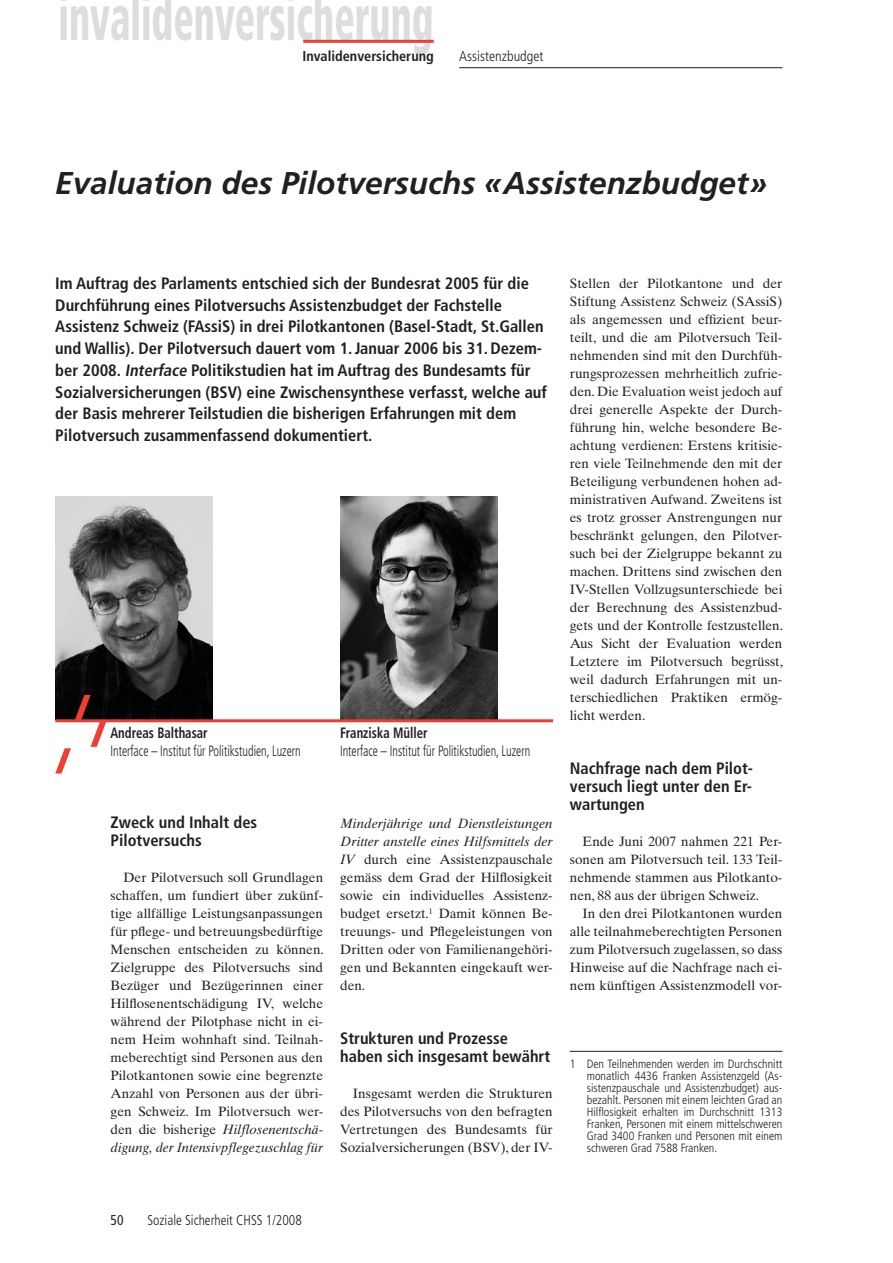
<style>
.page{position:relative;width:893px;height:1263px;background:#fff}
.page>*{position:absolute;margin:0;border:0;box-sizing:border-box;transform-origin:0 0}
.t1{font:900 condensed 64.5px "Frutiger LT Std";color:#dcdddf;scale:.59 1}
.t2{font:italic 700 31.5px "Frutiger LT Std";color:#231f20}
.t3{font:700 condensed 16.5px/21.8px "Frutiger LT Std";color:#231f20}
.t4{font:300 condensed 15px "Frutiger LT Std";color:#231f20;scale:.8 1}
.t5{font:700 condensed 15px "Frutiger LT Std";color:#231f20;scale:.85 1}
.t6{font:300 condensed 14.25px "Frutiger LT Std";color:#231f20;scale:.95 1}
.t7{font:700 condensed 14.25px "Frutiger LT Std";color:#231f20}
.t8{font:300 condensed 14.25px "Frutiger LT Std";color:#231f20}
.t9{font:condensed 14.25px "Frutiger LT Std";color:#231f20;scale:.95 1}
.t10{font:13.5px/18px "Times Ten LT Std";color:#231f20;text-align:justify}
.t11{font:italic 13.5px/18px "Times Ten";color:#231f20}
.t12{font:300 condensed 12px/12px "Frutiger LT Std";color:#231f20;text-align:justify}
.s1{font-style:italic}
.s2{font-family:"Times Ten LT Std";font-style:normal}
.s3{font-family:"Times Ten";font-style:italic}
</style>
<div class="page">
<hr style="left:303px;top:40px;width:131px;height:3px;background:#ee3f34">
<hr style="left:459px;top:67px;width:323px;height:1px;background:#231f20">
<img style="left:55px;top:497px;width:158px;height:222px">
<img style="left:340px;top:497px;width:158px;height:222px">
<svg style="left:55px;top:695px;width:51px;height:78px"></svg>
<hr style="left:55px;top:719px;width:498px;height:3px;background:#ee3f34">
<hr style="left:570px;top:1051px;width:212px;height:1px;background:#231f20">
<h1 class="t1" style="left:59px;top:-21px;width:637px">invalidenversicherung</h1>
<p class="t7" style="left:302px;top:47px;width:133px">Invalidenversicherung</p>
<p class="t8" style="left:459px;top:48px;width:86px">Assistenzbudget</p>
<h2 class="t2" style="left:55px;top:164px;width:714px">Evaluation des Pilotversuchs «Assistenzbudget»</h2>
<p class="t3" style="left:55px;top:272px;width:493px">Im Auftrag des Parlaments entschied sich der Bundesrat 2005 für die Durchführung eines Pilotversuchs Assistenzbudget der Fachstelle Assistenz Schweiz (FAssiS) in drei Pilotkantonen (Basel-Stadt, St.Gallen und Wallis). Der Pilotversuch dauert vom 1. Januar 2006 bis 31. Dezem&shy;ber 2008. <span class="s1">Interface</span> Politikstudien hat im Auftrag des Bundesamts für Sozialversicherungen (BSV) eine Zwischensynthese verfasst, welche auf der Basis mehrerer Teilstudien die bisherigen Erfahrungen mit dem Pilotversuch zusammenfassend dokumentiert.</p>
<p class="t5" style="left:111px;top:724px;width:116px">Andreas Balthasar</p>
<p class="t5" style="left:340px;top:724px;width:104px">Franziska Müller</p>
<p class="t4" style="left:111px;top:742px;width:239px">Interface – Institut für Politikstudien, Luzern</p>
<p class="t4" style="left:340px;top:742px;width:239px">Interface – Institut für Politikstudien, Luzern</p>
<p class="t3" style="left:111px;top:813px;width:148px;line-height:18px">Zweck und Inhalt des<br>Pilotversuchs</p>
<p class="t10" style="left:111px;top:868px;width:215px;text-align:left;text-indent:13px">Der Pilotversuch soll Grundlagen schaffen, um fundiert über zukünf&shy;tige allfällige Leistungsanpassungen für pflege- und betreuungsbedürftige Menschen entscheiden zu können.<br>Zielgruppe des Pilotversuchs sind Bezüger und Bezügerinnen einer Hilflosenentschädigung IV, welche während der Pilotphase nicht in ei&shy;nem Heim wohnhaft sind. Teilnah&shy;meberechtigt sind Personen aus den Pilotkantonen sowie eine begrenzte Anzahl von Personen aus der übri&shy;gen Schweiz. Im Pilotversuch wer-</p>
<p class="t11" style="left:111px;top:1120px;width:214px"><span class="s2">den die bisherige</span> Hilflosenentschä&shy;digung, der Intensivpflegezuschlag für</p>
<p class="t11" style="left:340px;top:814px;width:214px">Minderjährige und Dienstleistungen<br>Dritter anstelle eines Hilfsmittels der</p>
<p class="t10" style="left:340px;top:850px;width:214px"><span class="s3">IV</span> durch eine Assistenzpauschale gemäss dem Grad der Hilflosigkeit sowie ein individuelles Assistenz&shy;budget ersetzt.<sup>1</sup> Damit können Be&shy;treuungs- und Pflegeleistungen von Dritten oder von Familienangehöri&shy;gen und Bekannten eingekauft wer&shy;den.</p>
<p class="t3" style="left:340px;top:1029px;width:212px;line-height:18px">Strukturen und Prozesse haben sich insgesamt bewährt</p>
<p class="t10" style="left:340px;top:1084px;width:214px;text-indent:13px">Insgesamt werden die Strukturen des Pilotversuchs von den befragten Vertretungen des Bundesamts für Sozialversicherungen (BSV), der IV-</p>
<p class="t10" style="left:570px;top:274px;width:215px">Stellen der Pilotkantone und der Stiftung Assistenz Schweiz (SAssiS) als angemessen und effizient beur&shy;teilt, und die am Pilotversuch Teil&shy;nehmenden sind mit den Durchfüh&shy;rungsprozessen mehrheitlich zufrie&shy;den. Die Evaluation weist jedoch auf drei generelle Aspekte der Durch&shy;führung hin, welche besondere Be&shy;achtung verdienen: Erstens kritisie&shy;ren viele Teilnehmende den mit der Beteiligung verbundenen hohen ad&shy;ministrativen Aufwand. Zweitens ist es trotz grosser Anstrengungen nur beschränkt gelungen, den Pilotver&shy;such bei der Zielgruppe bekannt zu machen. Drittens sind zwischen den IV-Stellen Vollzugsunterschiede bei der Berechnung des Assistenzbud&shy;gets und der Kontrolle festzustellen.<br>Aus Sicht der Evaluation werden Letztere im Pilotversuch begrüsst, weil dadurch Erfahrungen mit un&shy;terschiedlichen Praktiken ermög&shy;licht werden.</p>
<p class="t3" style="left:570px;top:759px;width:185px;line-height:18px;text-align:justify">Nachfrage nach dem Pilot&shy;versuch liegt unter den Er&shy;wartungen</p>
<p class="t10" style="left:570px;top:832px;width:214px;text-indent:13px">Ende Juni 2007 nahmen 221 Per&shy;sonen am Pilotversuch teil. 133 Teil&shy;nehmende stammen aus Pilotkanto&shy;nen, 88 aus der übrigen Schweiz.</p>
<p class="t10" style="left:570px;top:904px;width:214px;text-indent:13px">In den drei Pilotkantonen wurden alle teilnahmeberechtigten Personen zum Pilotversuch zugelassen, so dass Hinweise auf die Nachfrage nach ei&shy;nem künftigen Assistenzmodell vor-</p>
<p class="t12" style="left:587px;top:1058px;width:197px;text-indent:-17px">1 Den Teilnehmenden werden im Durchschnitt monatlich 4436 Franken Assistenzgeld (As&shy;sistenzpauschale und Assistenzbudget) aus&shy;bezahlt. Personen mit einem leichten Grad an Hilflosigkeit erhalten im Durchschnitt 1313<br>Franken, Personen mit einem mittelschweren Grad 3400 Franken und Personen mit einem schweren Grad 7588 Franken.</p>
<p class="t9" style="left:111px;top:1212px;width:15px">50</p>
<p class="t6" style="left:148px;top:1212px;width:164px">Soziale Sicherheit CHSS 1/2008</p>
</div>
